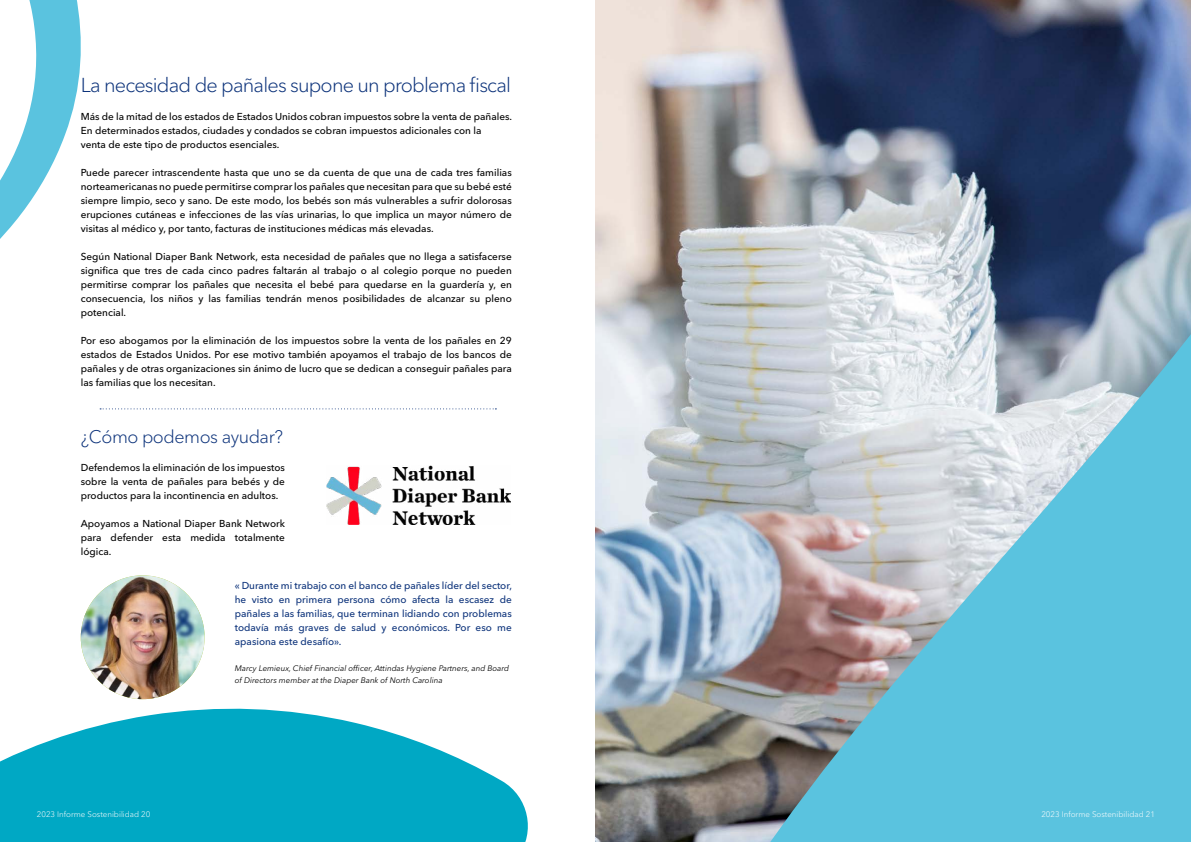
<style>
.page{position:relative;width:1191px;height:842px;background:#fff}
.page>*{position:absolute;margin:0;border:0;box-sizing:border-box;transform-origin:0 0}
.t1{font:300 20px "Avenir Next LT Pro";letter-spacing:-.04em;color:#0d337b}
.t2{font:300 18px "Avenir Next LT Pro";letter-spacing:-.025em;color:#0d337b}
.t3{font:500 10px/14px "Avenir Next LT Pro";color:#000;text-align:justify}
.t4{font:500 10px/14px "Avenir Next LT Pro";color:#0d337b;text-align:justify}
.t5{font:italic 8px/12px "Avenir Next LT Pro";color:#000}
.t6{font:300 8px "Avenir Next LT Pro";color:#fff}
</style>
<div class="page">
<svg style="left:0;top:0;width:100px;height:410px"></svg>
<img style="left:599px;top:0;width:592px;height:842px">
<svg style="left:0;top:708px;width:528px;height:134px;fill:#00a8c4"></svg>
<img style="left:81px;top:575px;width:124px;height:124px;border-radius:62px">
<img style="left:326px;top:465px;width:184px;height:59px">
<svg style="left:100px;top:408px;width:396px;height:1px"></svg>
<h1 class="t1" style="left:81px;top:73px;width:432px">La necesidad de pañales supone un problema fiscal</h1>
<p class="t3" style="left:81px;top:110px;width:433px;text-align:left">Más de la mitad de los estados de Estados Unidos cobran impuestos sobre la venta de pañales.<br>En determinados estados, ciudades y condados se cobran impuestos adicionales con la<br>venta de este tipo de productos esenciales.</p>
<p class="t3" style="left:81px;top:166px;width:432px">Puede parecer intrascendente hasta que uno se da cuenta de que una de cada tres familias norteamericanas no puede permitirse comprar los pañales que necesitan para que su bebé esté siempre limpio, seco y sano. De este modo, los bebés son más vulnerables a sufrir dolorosas erupciones cutáneas e infecciones de las vías urinarias, lo que implica un mayor número de visitas al médico y, por tanto, facturas de instituciones médicas más elevadas.</p>
<p class="t3" style="left:81px;top:250px;width:432px">Según National Diaper Bank Network, esta necesidad de pañales que no llega a satisfacerse significa que tres de cada cinco padres faltarán al trabajo o al colegio porque no pueden permitirse comprar los pañales que necesita el bebé para quedarse en la guardería y, en consecuencia, los niños y las familias tendrán menos posibilidades de alcanzar su pleno potencial.</p>
<p class="t3" style="left:81px;top:334px;width:432px">Por eso abogamos por la eliminación de los impuestos sobre la venta de los pañales en 29 estados de Estados Unidos. Por ese motivo también apoyamos el trabajo de los bancos de pañales y de otras organizaciones sin ánimo de lucro que se dedican a conseguir pañales para las familias que los necesitan.</p>
<h2 class="t2" style="left:81px;top:426px;width:204px">¿Cómo podemos ayudar?</h2>
<p class="t3" style="left:81px;top:461px;width:206px">Defendemos la eliminación de los impuestos sobre la venta de pañales para bebés y de productos para la incontinencia en adultos.</p>
<p class="t3" style="left:81px;top:517px;width:206px">Apoyamos a National Diaper Bank Network para defender esta medida totalmente lógica.</p>
<p class="t4" style="left:235px;top:578px;width:279px">« Durante mi trabajo con el banco de pañales líder del sector, he visto en primera persona cómo afecta la escasez de pañales a las familias, que terminan lidiando con problemas todavía más graves de salud y económicos. Por eso me apasiona este desafío».</p>
<p class="t5" style="left:235px;top:662px;width:276px">Marcy Lemieux, Chief Financial officer, Attindas Hygiene Partners, and Board of Directors member at the Diaper Bank of North Carolina</p>
<p class="t6" style="left:37px;top:809px;width:115px">2023 Informe Sostenibilidad 20</p>
<p class="t6" style="left:1041px;top:809px;width:115px">2023 Informe Sostenibilidad 21</p>
</div>
